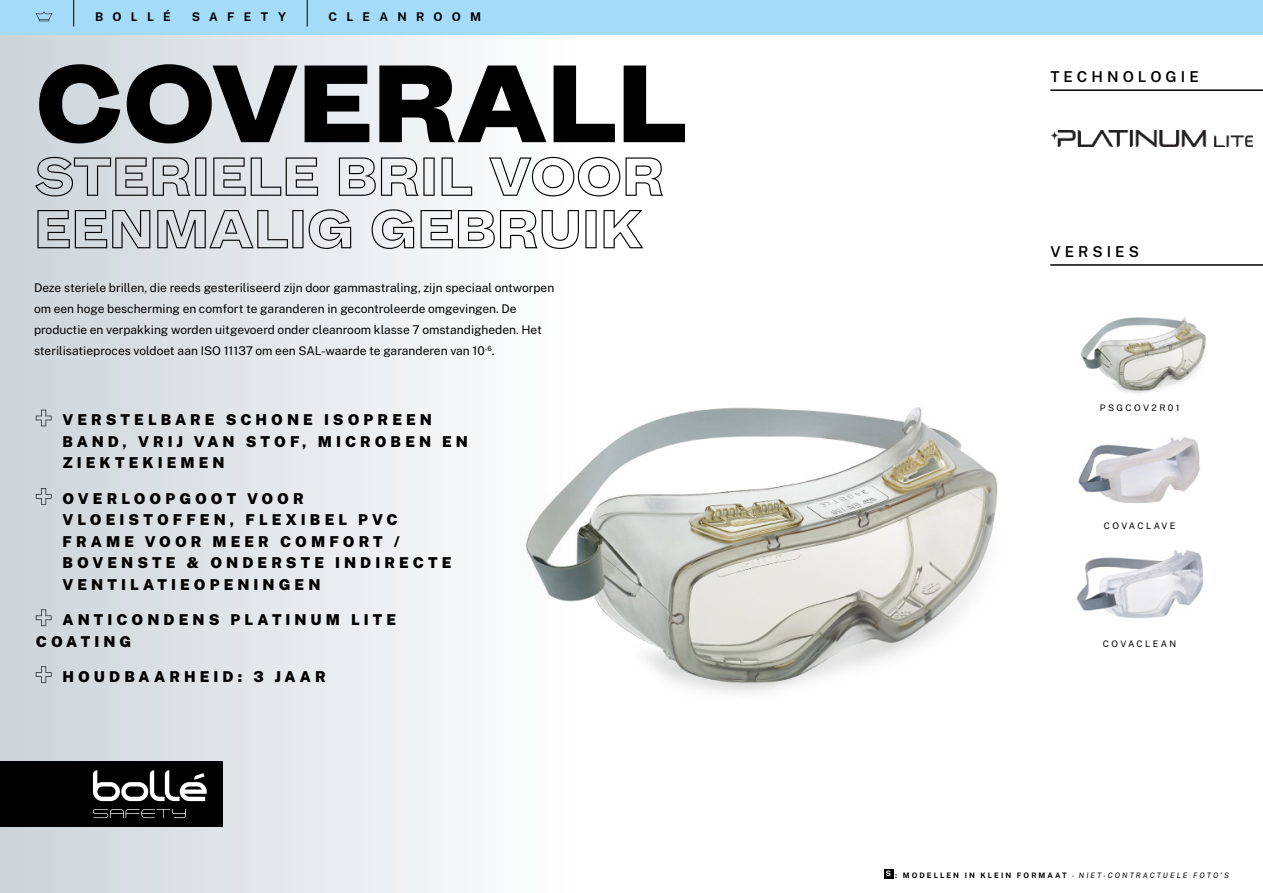
<style>
.page{position:relative;width:1263px;height:893px;background:#fff}
.page>*{position:absolute;margin:0;border:0;box-sizing:border-box;transform-origin:0 0}
.t1{font:900 105px "Mint Grotesk V1.1";color:#000}
.t2{font:52.5px/52.5px "Mint Grotesk Outline";color:#000}
.t3{font:900 15px/21.6px "Public Sans";letter-spacing:.27em;color:#000}
.t4{font:600 15px "Public Sans";letter-spacing:.27em;color:#000}
.t5{font:12px/21px "Public Sans";color:#000}
.t6{font:700 12px "Public Sans";letter-spacing:.77em;color:#000}
.t7{font:9px "Public Sans";letter-spacing:.27em;color:#000}
.t8{font:italic 7.5px "Public Sans";letter-spacing:.27em;color:#000}
.s1{font-weight:700;font-style:normal}
</style>
<div class="page">
<div style="left:0;top:0;width:1263px;height:893px;background:linear-gradient(to right,#dae0e5,#fff)"></div>
<div style="left:0;top:761px;width:222px;height:66px;background:#000"></div>
<svg style="left:93px;top:770px;width:114px;height:31px"></svg>
<svg style="left:93px;top:809px;width:93px;height:9px"></svg>
<div style="left:0;top:0;width:1263px;height:34px;background:#a4dbf8"></div>
<img style="left:1062px;top:305px;width:157px;height:95px">
<img style="left:1068px;top:423px;width:145px;height:95px">
<img style="left:1068px;top:541px;width:145px;height:95px">
<img style="left:455px;top:362px;width:595px;height:360px">
<img style="left:1050px;top:130px;width:203px;height:16px">
<hr style="left:1050px;top:264px;width:213px;height:2px;background:#000">
<svg style="left:36px;top:410px;width:15px;height:16px"></svg>
<svg style="left:36px;top:488px;width:15px;height:17px"></svg>
<svg style="left:36px;top:609px;width:15px;height:17px"></svg>
<svg style="left:36px;top:666px;width:15px;height:17px"></svg>
<svg style="left:36px;top:12px;width:16px;height:9px"></svg>
<svg style="left:73px;top:0;width:1px;height:27px"></svg>
<svg style="left:307px;top:0;width:1px;height:27px"></svg>
<div style="left:884px;top:869px;width:9px;height:9px;background:#000"></div>
<hr style="left:1050px;top:89px;width:213px;height:2px;background:#000">
<p class="t6" style="left:95px;top:8px;width:77px">BOLLÉ</p>
<p class="t6" style="left:192px;top:8px;width:96px">SAFETY</p>
<p class="t6" style="left:329px;top:8px;width:154px">CLEANROOM</p>
<h1 class="t1" style="left:36px;top:38px;width:652px">COVERALL</h1>
<h2 class="t2" style="left:34px;top:150px;width:632px">STERIELE BRIL VOOR<br>EENMALIG GEBRUIK</h2>
<p class="t5" style="left:34px;top:276px;width:522px">Deze steriele brillen, die reeds gesteriliseerd zijn door gammastraling, zijn speciaal ontworpen om een hoge bescherming en comfort te garanderen in gecontroleerde omgevingen. De productie en verpakking worden uitgevoerd onder cleanroom klasse 7 omstandigheden. Het sterilisatieproces voldoet aan ISO 11137 om een SAL-waarde te garanderen van 10<sup>-6</sup>.</p>
<p class="t3" style="left:62px;top:408px;width:407px">VERSTELBARE SCHONE ISOPREEN<br>BAND, VRIJ VAN STOF, MICROBEN EN<br>ZIEKTEKIEMEN</p>
<p class="t3" style="left:63px;top:486px;width:390px">OVERLOOPGOOT VOOR<br>VLOEISTOFFEN, FLEXIBEL PVC<br>FRAME VOOR MEER COMFORT /<br>BOVENSTE &amp; ONDERSTE INDIRECTE<br>VENTILATIEOPENINGEN</p>
<p class="t3" style="left:36px;top:608px;width:362px;text-indent:27px">ANTICONDENS PLATINUM LITE<br>COATING</p>
<p class="t3" style="left:63px;top:665px;width:265px">HOUDBAARHEID: 3 JAAR</p>
<p class="t4" style="left:1050px;top:66px;width:150px">TECHNOLOGIE</p>
<p class="t4" style="left:1050px;top:240px;width:90px">VERSIES</p>
<p class="t7" style="left:1100px;top:401px;width:81px">PSGCOV2R01</p>
<p class="t7" style="left:1104px;top:519px;width:73px">COVACLAVE</p>
<p class="t7" style="left:1103px;top:637px;width:75px">COVACLEAN</p>
<p class="t8" style="left:886px;top:870px;width:344px"><sup>S</sup> <span class="s1">: MODELLEN IN KLEIN FORMAAT</span> - NIET-CONTRACTUELE FOTO’S</p>
</div>
